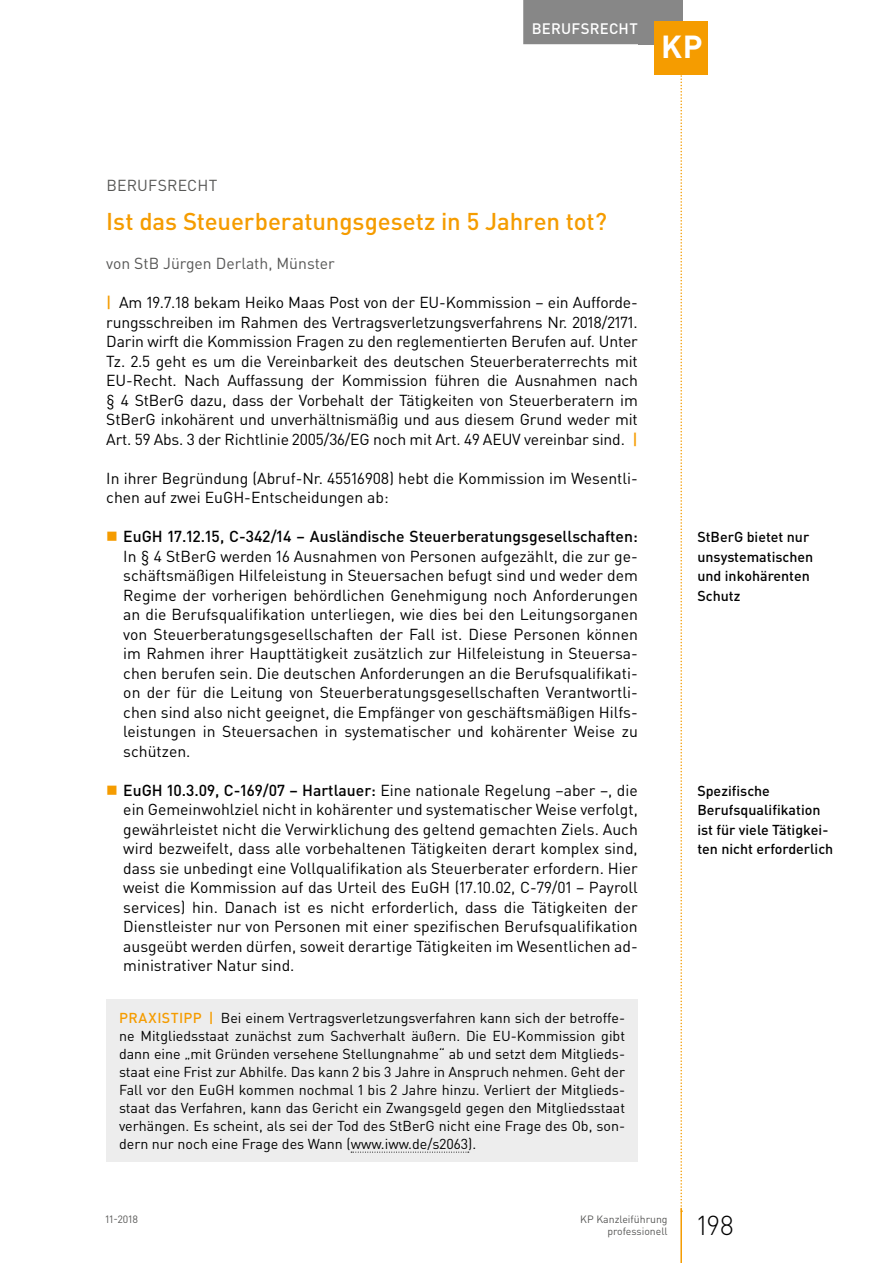
<style>
.page{position:relative;width:893px;height:1263px;background:#fff}
.page>*{position:absolute;margin:0;border:0;box-sizing:border-box;transform-origin:0 0}
.t1{font:700 31.5px "DIN Pro";color:#fff}
.t2{font:300 27px "DIN Pro";color:#000}
.t3{font:500 24px "DIN Pro";letter-spacing:-.005em;color:#f59c00}
.t4{font:15.75px/19.5px "DIN Pro";color:#000;text-align:justify}
.t5{font:500 15.75px "DIN Pro";color:#000}
.t6{font:15.75px "DIN Pro";color:#575756}
.t7{font:500 15px "DIN Pro";letter-spacing:.015em;color:#fff}
.t8{font:14.25px/18px "DIN Pro";color:#000;text-align:justify}
.t9{font:500 14.25px/19.5px "DIN Pro";color:#000}
.t10{font:10.5px/12.8px "DIN Pro";color:#575756;text-align:right}
.s1{font-weight:500;color:#f59c00}
.s2{font-weight:500}
</style>
<div class="page">
<svg style="left:680px;top:74px;width:2px;height:1134px"></svg>
<div style="left:638px;top:0;width:44px;height:44px;background:#878787"></div>
<hr style="left:680px;top:1208px;width:2px;height:55px;background:#f59c00">
<div style="left:523px;top:0;width:123px;height:44px;background:#878787"></div>
<div style="left:655px;top:21px;width:53px;height:53px;background:#f59c00"></div>
<div style="left:106px;top:999px;width:532px;height:163px;background:#ededed"></div>
<svg style="left:351px;top:1152px;width:118px;height:1px"></svg>
<p class="t7" style="left:532px;top:18px;width:108px">Berufsrecht</p>
<h1 class="t1" style="left:661px;top:26px;width:43px">KP</h1>
<p class="t6" style="left:106px;top:175px;width:113px">BERUFSRECHT</p>
<h3 class="t3" style="left:106px;top:205px;width:502px">Ist das Steuerberatungsgesetz in 5 Jahren tot?</h3>
<p class="t6" style="left:106px;top:253px;width:230px">von StB Jürgen Derlath, Münster</p>
<p class="t4" style="left:106px;top:292px;width:533px"><span class="s1">|</span> Am 19.7.18 bekam Heiko Maas Post von der EU-Kommission – ein Aufforde&shy;rungsschreiben im Rahmen des Vertragsverletzungsverfahrens Nr. 2018/2171.<br>Darin wirft die Kommission Fragen zu den reglementierten Berufen auf. Unter Tz. 2.5 geht es um die Vereinbarkeit des deutschen Steuerberaterrechts mit EU-Recht. Nach Auffassung der Kommission führen die Ausnahmen nach § 4 StBerG dazu, dass der Vorbehalt der Tätigkeiten von Steuerberatern im StBerG inkohärent und unverhältnismäßig und aus diesem Grund weder mit Art. 59 Abs. 3 der Richtlinie 2005/36/EG noch mit Art. 49 AEUV vereinbar sind. <span class="s1">|</span></p>
<p class="t4" style="left:106px;top:468px;width:533px">In ihrer Begründung (Abruf-Nr. 45516908) hebt die Kommission im Wesentli&shy;chen auf zwei EuGH-Entscheidungen ab:</p>
<p class="t5" style="left:123px;top:526px;width:516px">EuGH 17.12.15, C-342/14 – Ausländische Steuerberatungsgesellschaften:</p>
<p class="t4" style="left:123px;top:546px;width:516px">In § 4 StBerG werden 16 Ausnahmen von Personen aufgezählt, die zur ge&shy;schäftsmäßigen Hilfeleistung in Steuersachen befugt sind und weder dem Regime der vorherigen behördlichen Genehmigung noch Anforderungen an die Berufsqualifikation unterliegen, wie dies bei den Leitungsorganen von Steuerberatungsgesellschaften der Fall ist. Diese Personen können im Rahmen ihrer Haupttätigkeit zusätzlich zur Hilfeleistung in Steuersa&shy;chen berufen sein. Die deutschen Anforderungen an die Berufsqualifikati&shy;on der für die Leitung von Steuerberatungsgesellschaften Verantwortli&shy;chen sind also nicht geeignet, die Empfänger von geschäftsmäßigen Hilfs&shy;leistungen in Steuersachen in systematischer und kohärenter Weise zu schützen.</p>
<p class="t4" style="left:123px;top:780px;width:516px"><span class="s2">EuGH 10.3.09, C-169/07 – Hartlauer:</span> Eine nationale Regelung –aber –, die ein Gemeinwohlziel nicht in kohärenter und systematischer Weise verfolgt, gewährleistet nicht die Verwirklichung des geltend gemachten Ziels. Auch wird bezweifelt, dass alle vorbehaltenen Tätigkeiten derart komplex sind, dass sie unbedingt eine Vollqualifikation als Steuerberater erfordern. Hier weist die Kommission auf das Urteil des EuGH (17.10.02, C-79/01 – Payroll services) hin. Danach ist es nicht erforderlich, dass die Tätigkeiten der Dienstleister nur von Personen mit einer spezifischen Berufsqualifikation ausgeübt werden dürfen, soweit derartige Tätigkeiten im Wesentlichen ad&shy;ministrativer Natur sind.</p>
<p class="t8" style="left:119px;top:1008px;width:508px"><span class="s1">PRAXISTIPP |</span> Bei einem Vertragsverletzungsverfahren kann sich der betroffe&shy;ne Mitgliedsstaat zunächst zum Sachverhalt äußern. Die EU-Kommission gibt dann eine „mit Gründen versehene Stellungnahme“ ab und setzt dem Mitglieds&shy;staat eine Frist zur Abhilfe. Das kann 2 bis 3 Jahre in Anspruch nehmen. Geht der Fall vor den EuGH kommen nochmal 1 bis 2 Jahre hinzu. Verliert der Mitglieds&shy;staat das Verfahren, kann das Gericht ein Zwangsgeld gegen den Mitgliedsstaat verhängen. Es scheint, als sei der Tod des StBerG nicht eine Frage des Ob, son&shy;dern nur noch eine Frage des Wann (www.iww.de/s2063).</p>
<p class="t9" style="left:697px;top:527px;width:117px">StBerG bietet nur unsystematischen und inkohärenten<br>Schutz</p>
<p class="t9" style="left:697px;top:780px;width:137px">Spezifische<br>Berufsqualifikation ist für viele Tätigkei&shy;ten nicht erforderlich</p>
<p class="t10" style="left:106px;top:1212px;width:34px">11-2018</p>
<p class="t10" style="left:580px;top:1212px;width:89px">KP Kanzleiführung professionell</p>
<h2 class="t2" style="left:697px;top:1207px;width:38px">198</h2>
</div>
